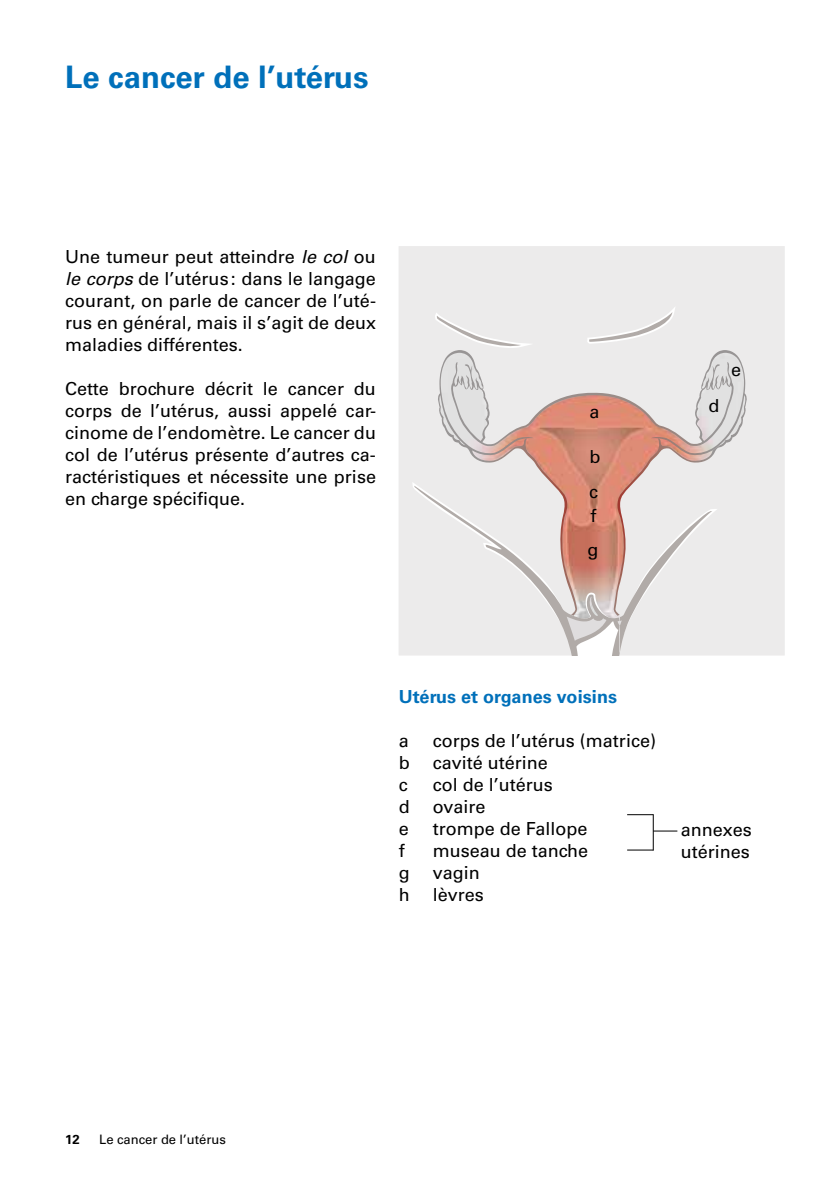
<style>
.page{position:relative;width:840px;height:1191px;background:#fff}
.page>*{position:absolute;margin:0;border:0;box-sizing:border-box;transform-origin:0 0}
.t1{font:700 31px "Univers LT Std";color:#0070ba}
.t2{font:18px/22px "Univers LT Std";color:#000;text-align:justify}
.t3{font:700 18px "Univers LT Std";letter-spacing:.005em;color:#0070ba}
.t4{font:13px "Univers LT Std";color:#000}
.t5{font:700 13px "Univers LT Std";color:#000}
.s1{font-style:italic}
</style>
<div class="page">
<img style="left:717px;top:348px;width:30px;height:272px">
<svg style="left:711px;top:306px;width:6px;height:314px;background:#e3e2e2"></svg>
<svg style="left:414px;top:246px;width:297px;height:409px;background:#e5d9d6"></svg>
<svg style="left:627px;top:814px;width:25px;height:1px"></svg>
<svg style="left:627px;top:849px;width:25px;height:1px"></svg>
<svg style="left:653px;top:830px;width:24px;height:1px"></svg>
<hr style="left:652px;top:814px;width:1px;height:36px;background:#000">
<h1 class="t1" style="left:65px;top:59px;width:305px">Le cancer de l’utérus</h1>
<p class="t2" style="left:65px;top:246px;width:312px">Une tumeur peut atteindre <span class="s1">le col</span> ou <span class="s1">le corps</span> de l’utérus : dans le langage courant, on parle de cancer de l’uté&shy;rus en général, mais il s’agit de deux maladies différentes.</p>
<p class="t2" style="left:65px;top:378px;width:312px">Cette brochure décrit le cancer du corps de l’utérus, aussi appelé car&shy;cinome de l’endomètre. Le cancer du col de l’utérus présente d’autres ca&shy;ractéristiques et nécessite une prise en charge spécifique.</p>
<p class="t2" style="left:589px;top:400px;width:11px">a</p>
<p class="t2" style="left:589px;top:445px;width:12px">b</p>
<p class="t2" style="left:589px;top:480px;width:10px">c</p>
<p class="t2" style="left:590px;top:504px;width:7px">f</p>
<p class="t2" style="left:587px;top:538px;width:12px">g</p>
<p class="t2" style="left:708px;top:394px;width:12px">d</p>
<p class="t2" style="left:730px;top:358px;width:11px">e</p>
<p class="t3" style="left:398px;top:686px;width:220px">Utérus et organes voisins</p>
<p class="t2" style="left:398px;top:730px;width:12px">a</p>
<p class="t2" style="left:432px;top:730px;width:225px">corps de l’utérus (matrice)</p>
<p class="t2" style="left:398px;top:752px;width:12px">b</p>
<p class="t2" style="left:432px;top:752px;width:117px">cavité utérine</p>
<p class="t2" style="left:398px;top:774px;width:10px">c</p>
<p class="t2" style="left:432px;top:774px;width:122px">col de l’utérus</p>
<p class="t2" style="left:398px;top:796px;width:12px">d</p>
<p class="t2" style="left:432px;top:796px;width:54px">ovaire</p>
<p class="t2" style="left:398px;top:818px;width:12px">e</p>
<p class="t2" style="left:432px;top:818px;width:156px">trompe de Fallope</p>
<p class="t2" style="left:398px;top:840px;width:7px">f</p>
<p class="t2" style="left:432px;top:840px;width:157px">museau de tanche</p>
<p class="t2" style="left:398px;top:862px;width:12px">g</p>
<p class="t2" style="left:432px;top:862px;width:49px">vagin</p>
<p class="t2" style="left:398px;top:884px;width:12px">h</p>
<p class="t2" style="left:432px;top:884px;width:53px">lèvres</p>
<p class="t2" style="left:680px;top:819px;width:73px">annexes utérines</p>
<p class="t5" style="left:65px;top:1132px;width:16px">12</p>
<p class="t4" style="left:99px;top:1132px;width:128px">Le cancer de l’utérus</p>
</div>
